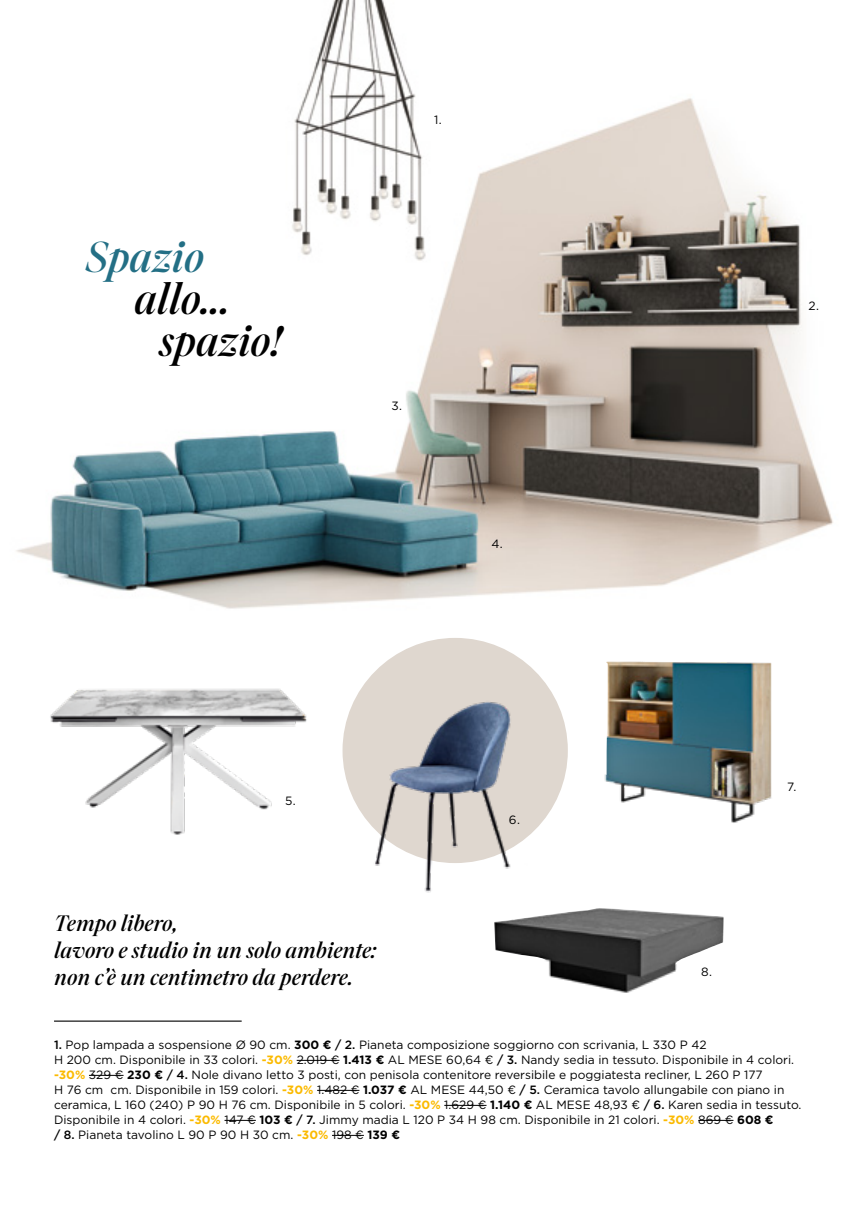
<style>
.page{position:relative;width:851px;height:1212px;background:#fff}
.page>*{position:absolute;margin:0;border:0;box-sizing:border-box;transform-origin:0 0}
.t1{font:italic 46.5px/42px "F37 Caslon Semi Bold Display";letter-spacing:-.015em;color:#000}
.t2{font:italic 46.5px "F37 Caslon Semi Bold Display";letter-spacing:-.015em;color:#236f85}
.t3{font:italic 24px/27px "F37 Caslon Semi Bold Display";letter-spacing:-.01em;color:#000}
.t4{font:12px/15px "Gotham";color:#000}
.s1{font-weight:500}
.s2{font-weight:700}
.s3{font-weight:700;color:#fbba00}
</style>
<div class="page">
<img style="left:16px;top:0;width:817px;height:808px">
<img style="left:29px;top:646px;width:296px;height:189px">
<img style="left:494px;top:908px;width:229px;height:85px">
<hr style="left:54px;top:1020px;width:188px;height:2px;background:#000">
<div style="left:342px;top:638px;width:225px;height:225px;background:#dfd7cf;border-radius:50%"></div>
<img style="left:590px;top:661px;width:189px;height:162px">
<img style="left:363px;top:680px;width:164px;height:213px">
<hr style="left:296px;top:1060px;width:43px;height:1px;background:#000">
<hr style="left:89px;top:1075px;width:34px;height:1px;background:#000">
<hr style="left:317px;top:1090px;width:42px;height:1px;background:#000">
<hr style="left:444px;top:1105px;width:42px;height:1px;background:#000">
<hr style="left:224px;top:1120px;width:32px;height:1px;background:#000">
<hr style="left:698px;top:1120px;width:35px;height:1px;background:#000">
<hr style="left:332px;top:1135px;width:32px;height:1px;background:#000">
<h1 class="t2" style="left:85px;top:232px;width:120px">Spazio</h1>
<h1 class="t1" style="left:159px;top:279px;width:124px;text-indent:-25px">allo... spazio!</h1>
<p class="t4" style="left:434px;top:112px;width:9px">1.</p>
<p class="t4" style="left:391px;top:398px;width:12px">3.</p>
<p class="t4" style="left:491px;top:535px;width:13px">4.</p>
<p class="t4" style="left:808px;top:298px;width:12px">2.</p>
<p class="t4" style="left:285px;top:793px;width:12px">5.</p>
<h2 class="t3" style="left:54px;top:910px;width:323px">Tempo libero,<br>lavoro e studio in un solo ambiente: non c’è un centimetro da perdere.</h2>
<p class="t4" style="left:508px;top:812px;width:13px">6.</p>
<p class="t4" style="left:701px;top:964px;width:13px">8.</p>
<p class="t4" style="left:787px;top:779px;width:11px">7.</p>
<p class="t4" style="left:54px;top:1037px;width:749px"><span class="s1">1.</span> Pop lampada a sospensione Ø 90 cm. <span class="s2">300 €</span> <span class="s1">/ 2.</span> Pianeta composizione soggiorno con scrivania, L 330 P 42<br>H 200 cm. Disponibile in 33 colori. <span class="s3">-30%</span> 2.019 € <span class="s2">1.413 €</span> AL MESE 60,64 € <span class="s1">/ 3.</span> Nandy sedia in tessuto. Disponibile in 4 colori. <span class="s3">-30%</span> 329 € <span class="s2">230 €</span> <span class="s1">/ 4.</span> Nole divano letto 3 posti, con penisola contenitore reversibile e poggiatesta recliner, L 260 P 177<br>H 76 cm cm. Disponibile in 159 colori. <span class="s3">-30%</span> 1.482 € <span class="s2">1.037 €</span> AL MESE 44,50 € <span class="s1">/ 5.</span> Ceramica tavolo allungabile con piano in ceramica, L 160 (240) P 90 H 76 cm. Disponibile in 5 colori. <span class="s3">-30%</span> 1.629 € <span class="s2">1.140 €</span> AL MESE 48,93 € <span class="s1">/ 6.</span> Karen sedia in tessuto.<br>Disponibile in 4 colori. <span class="s3">-30%</span> 147 € <span class="s2">103 €</span> <span class="s1">/ 7.</span> Jimmy madia L 120 P 34 H 98 cm. Disponibile in 21 colori. <span class="s3">-30%</span> 869 € <span class="s2">608 €<br></span><span class="s1">/ 8.</span> Pianeta tavolino L 90 P 90 H 30 cm. <span class="s3">-30%</span> 198 € <span class="s2">139 €</span></p>
</div>
